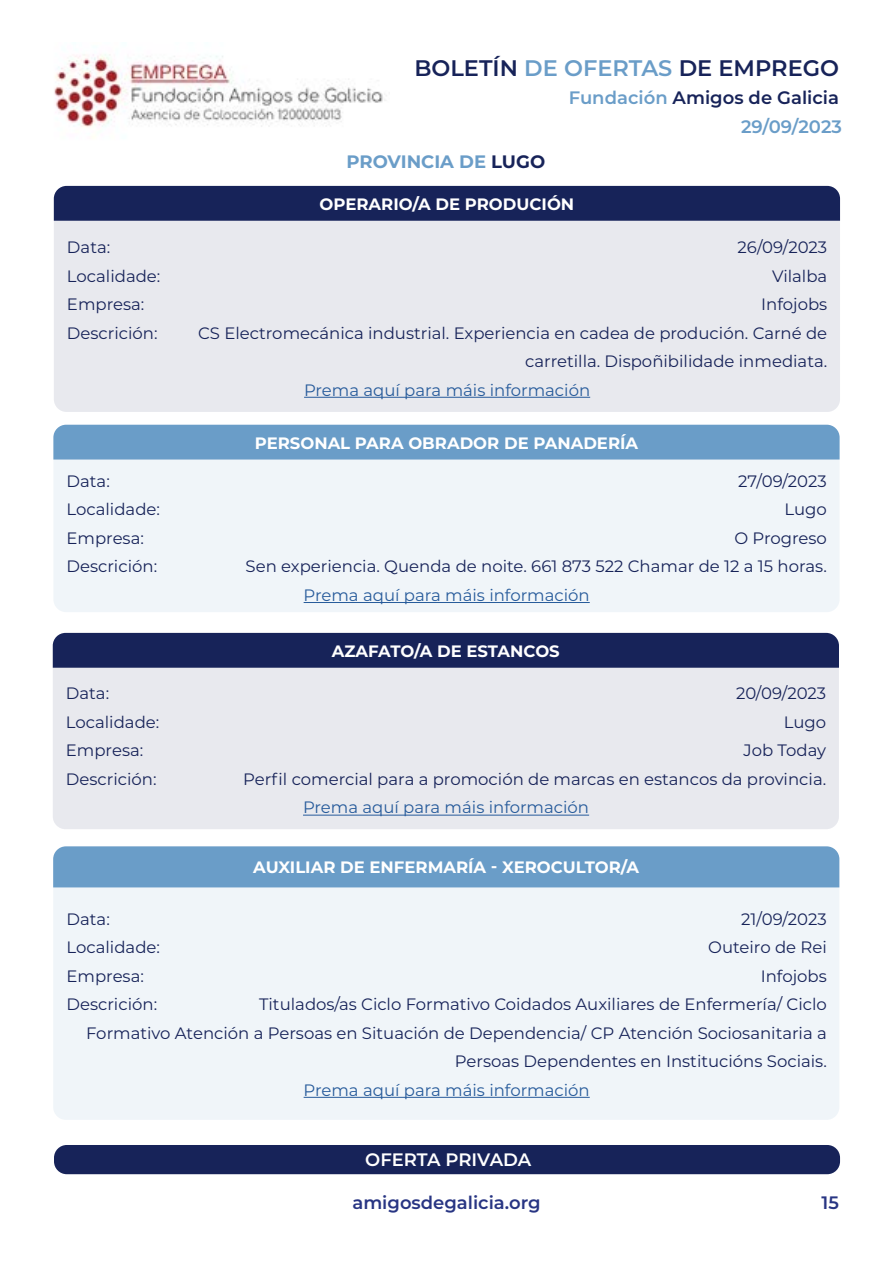
<style>
.page{position:relative;width:893px;height:1263px;background:#fff}
.page>*{position:absolute;margin:0;border:0;box-sizing:border-box;transform-origin:0 0}
.t1{font:600 22.5px "Montserrat";color:#172359}
.t2{font:600 18px/29.5px "Montserrat";color:#6a9dc8;text-align:right}
.t3{font:600 18px "Montserrat";color:#283583}
.t4{font:700 18px "Montserrat";color:#6a9dc8}
.t5{font:600 18px "Montserrat";letter-spacing:-.005em;color:#fff}
.t6{font:16.5px/28.5px "Montserrat";color:#172359;text-align:right}
.t7{font:16.5px "Montserrat";color:#275b9b}
.t8{font:700 16.5px "Montserrat";color:#fff}
.s1{color:#6a9dc8}
.s2{color:#172359}
</style>
<div class="page">
<img style="left:54px;top:54px;width:333px;height:83px">
<div style="left:54px;top:1145px;width:786px;height:29px;background:#172359;border-radius:13px"></div>
<div style="left:54px;top:221px;width:786px;height:191px;background:#e8e9ee"></div>
<div style="left:54px;top:460px;width:785px;height:152px;background:#f0f5f9"></div>
<div style="left:53px;top:668px;width:786px;height:161px;background:#e8e9ee"></div>
<div style="left:54px;top:186px;width:786px;height:35px;background:#172359"></div>
<div style="left:53px;top:425px;width:787px;height:35px;background:#6a9dc8"></div>
<div style="left:53px;top:633px;width:786px;height:35px;background:#172359"></div>
<hr style="left:304px;top:397px;width:286px;height:1px;background:#275b9b">
<hr style="left:304px;top:602px;width:286px;height:1px;background:#275b9b">
<hr style="left:303px;top:815px;width:286px;height:1px;background:#275b9b">
<div style="left:53px;top:887px;width:786px;height:233px;background:#f0f5f9"></div>
<div style="left:53px;top:846px;width:786px;height:41px;background:#6a9dc8"></div>
<hr style="left:304px;top:1097px;width:286px;height:1px;background:#275b9b">
<h1 class="t1" style="left:414px;top:52px;width:426px">BOLETÍN <span class="s1">DE OFERTAS</span> DE EMPREGO</h1>
<p class="t4" style="left:347px;top:148px;width:200px">PROVINCIA DE <span class="s2">LUGO</span></p>
<p class="t2" style="left:569px;top:82px;width:275px">Fundación <span class="s2">Amigos de Galicia<br></span>29/09/2023</p>
<p class="t8" style="left:320px;top:192px;width:256px">OPERARIO/A DE PRODUCIÓN</p>
<p class="t6" style="left:67px;top:232px;width:45px">Data:</p>
<p class="t6" style="left:737px;top:232px;width:91px">26/09/2023</p>
<p class="t6" style="left:67px;top:261px;width:95px">Localidade:</p>
<p class="t6" style="left:772px;top:261px;width:57px">Vilalba</p>
<p class="t6" style="left:67px;top:289px;width:79px">Empresa:</p>
<p class="t6" style="left:761px;top:289px;width:68px">Infojobs</p>
<p class="t6" style="left:67px;top:318px;width:92px">Descrición:</p>
<p class="t6" style="left:198px;top:318px;width:631px">CS Electromecánica industrial. Experiencia en cadea de produción. Carné de carretilla. Dispoñibilidade inmediata.</p>
<p class="t7" style="left:304px;top:378px;width:288px">Prema aquí para máis información</p>
<p class="t8" style="left:255px;top:431px;width:385px">PERSONAL PARA OBRADOR DE PANADERÍA</p>
<p class="t6" style="left:67px;top:466px;width:45px">Data:</p>
<p class="t6" style="left:738px;top:466px;width:90px">27/09/2023</p>
<p class="t6" style="left:67px;top:495px;width:95px">Localidade:</p>
<p class="t6" style="left:784px;top:495px;width:44px">Lugo</p>
<p class="t6" style="left:67px;top:523px;width:79px">Empresa:</p>
<p class="t6" style="left:734px;top:523px;width:94px">O Progreso</p>
<p class="t6" style="left:67px;top:552px;width:92px">Descrición:</p>
<p class="t6" style="left:246px;top:552px;width:583px">Sen experiencia. Quenda de noite. 661 873 522 Chamar de 12 a 15 horas.</p>
<p class="t7" style="left:304px;top:584px;width:288px">Prema aquí para máis información</p>
<p class="t8" style="left:332px;top:639px;width:229px">AZAFATO/A DE ESTANCOS</p>
<p class="t6" style="left:66px;top:679px;width:45px">Data:</p>
<p class="t6" style="left:736px;top:679px;width:92px">20/09/2023</p>
<p class="t6" style="left:66px;top:707px;width:95px">Localidade:</p>
<p class="t6" style="left:784px;top:707px;width:44px">Lugo</p>
<p class="t6" style="left:66px;top:736px;width:79px">Empresa:</p>
<p class="t6" style="left:743px;top:736px;width:84px">Job Today</p>
<p class="t6" style="left:66px;top:764px;width:92px">Descrición:</p>
<p class="t6" style="left:243px;top:764px;width:585px">Perfil comercial para a promoción de marcas en estancos da provincia.</p>
<p class="t7" style="left:303px;top:796px;width:288px">Prema aquí para máis información</p>
<p class="t8" style="left:253px;top:855px;width:387px">AUXILIAR DE ENFERMARÍA - XEROCULTOR/A</p>
<p class="t6" style="left:67px;top:904px;width:45px">Data:</p>
<p class="t6" style="left:741px;top:904px;width:87px">21/09/2023</p>
<p class="t6" style="left:67px;top:932px;width:95px">Localidade:</p>
<p class="t6" style="left:708px;top:932px;width:120px">Outeiro de Rei</p>
<p class="t6" style="left:67px;top:961px;width:79px">Empresa:</p>
<p class="t6" style="left:761px;top:961px;width:68px">Infojobs</p>
<p class="t6" style="left:67px;top:989px;width:92px">Descrición:</p>
<p class="t6" style="left:86px;top:989px;width:742px">Titulados/as Ciclo Formativo Coidados Auxiliares de Enfermería/ Ciclo<br>Formativo Atención a Persoas en Situación de Dependencia/ CP Atención Sociosanitaria a<br>Persoas Dependentes en Institucións Sociais.</p>
<p class="t7" style="left:304px;top:1078px;width:288px">Prema aquí para máis información</p>
<p class="t5" style="left:365px;top:1147px;width:168px">OFERTA PRIVADA</p>
<p class="t3" style="left:352px;top:1190px;width:190px">amigosdegalicia.org</p>
<p class="t3" style="left:822px;top:1190px;width:19px">15</p>
</div>
